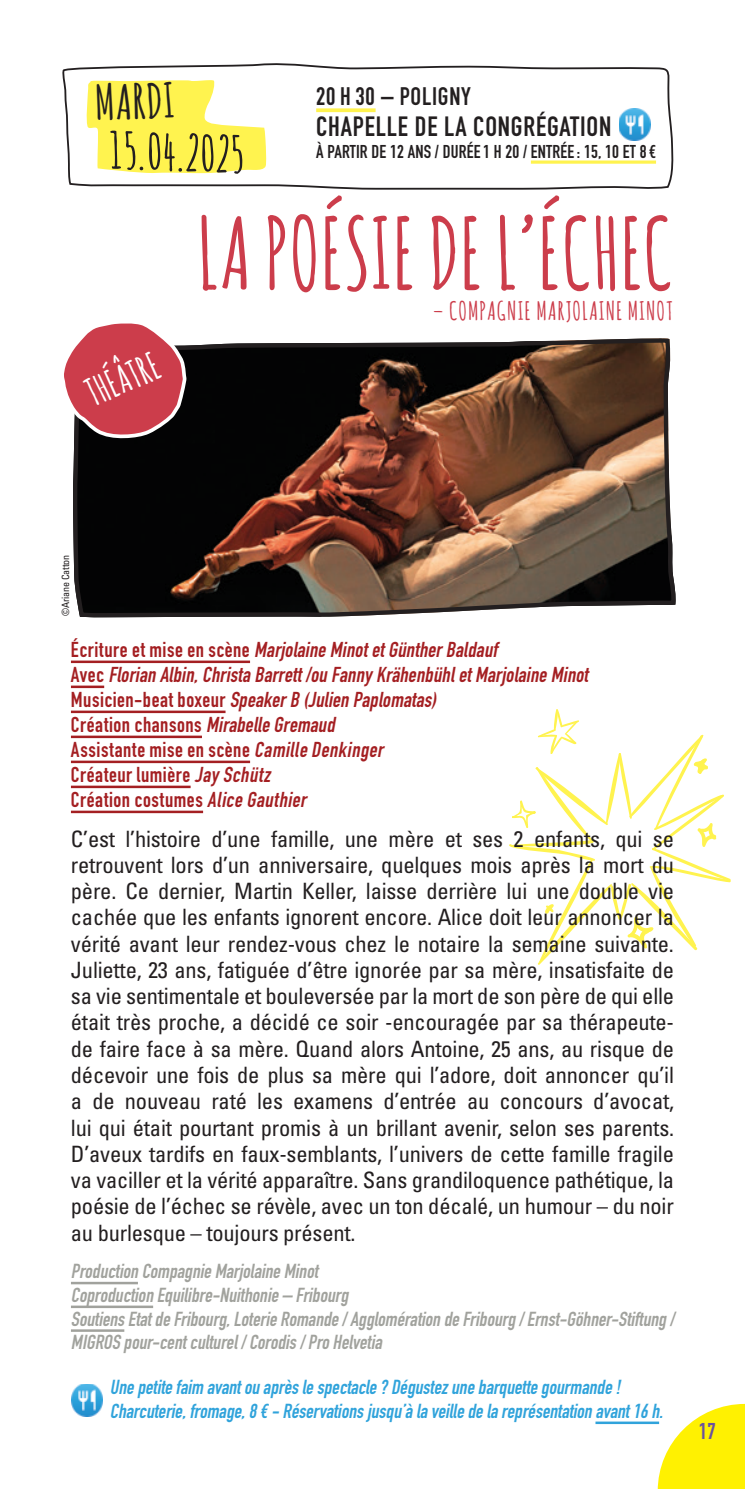
<style>
.page{position:relative;width:745px;height:1489px;background:#fff}
.page>*{position:absolute;margin:0;border:0;box-sizing:border-box;transform-origin:0 0}
.t1{font:700 97.5px "Amatic SC";letter-spacing:.01em;color:#cc3d4b;scale:.91 1}
.t2{font:700 49.25px "Amatic SC";color:#231f20}
.t3{font:700 47.5px "Amatic SC";color:#231f20}
.t4{font:700 37.5px "Amatic SC";color:#fff}
.t5{font:27.5px "DIN Engschrift Std";letter-spacing:.03em;color:#231f20}
.t6{font:700 25px "Amatic SC";letter-spacing:.04em;color:#cc3d4b}
.t7{font:25px "DIN Engschrift Std";letter-spacing:.03em;color:#231f20}
.t8{font:condensed 22.5px/26.2px "Univers LT Std";letter-spacing:-.01em;color:#231f20;text-align:justify}
.t9{font:22.5px "DIN Engschrift Std";color:#6a51a0}
.t10{font:italic 21.25px/25px "DIN Engschrift Std";color:#a41f22}
.t11{font:italic 20px/23.8px "DIN Engschrift Std";color:#a1a29d}
.t12{font:italic 20px/23.8px "DIN Engschrift Std";color:#30a3db}
.t13{font:18.25px "DIN Engschrift Std";letter-spacing:.01em;color:#231f20}
.t14{font:condensed 10px "Univers LT Std";letter-spacing:-.01em;color:#231f20}
.s1{font-style:normal}
</style>
<div class="page">
<svg style="left:509px;top:709px;width:221px;height:256px"></svg>
<svg style="left:657px;top:1403px;width:87px;height:85px"></svg>
<hr style="left:71px;top:1281px;width:67px;height:3px;background:#a1a29d">
<hr style="left:71px;top:1305px;width:82px;height:2px;background:#a1a29d">
<hr style="left:71px;top:1329px;width:53px;height:2px;background:#a1a29d">
<hr style="left:71px;top:660px;width:179px;height:3px;background:#a41f22">
<hr style="left:71px;top:685px;width:33px;height:3px;background:#a41f22">
<hr style="left:71px;top:710px;width:154px;height:3px;background:#a41f22">
<hr style="left:71px;top:735px;width:131px;height:3px;background:#a41f22">
<hr style="left:71px;top:760px;width:179px;height:3px;background:#a41f22">
<hr style="left:71px;top:785px;width:119px;height:3px;background:#a41f22">
<hr style="left:71px;top:810px;width:132px;height:3px;background:#a41f22">
<img style="left:73px;top:148px;width:603px;height:470px">
<svg style="left:64px;top:314px;width:123px;height:130px"></svg>
<hr style="left:595px;top:1421px;width:63px;height:2px;background:#30a3db">
<img style="left:72px;top:1384px;width:31px;height:32px">
<svg style="left:62px;top:63px;width:611px;height:210px"></svg>
<h3 class="t3" style="left:94px;top:69px;width:81px;rotate:-2deg">MARDI</h3>
<h2 class="t2" style="left:109px;top:115px;width:137px;rotate:2deg">15.04.2025</h2>
<p class="t7" style="left:316px;top:82px;width:156px">20 H 30 – POLIGNY</p>
<p class="t5" style="left:316px;top:110px;width:296px">CHAPELLE DE LA CONGRÉGATION</p>
<p class="t13" style="left:316px;top:141px;width:341px">À PARTIR DE 12 ANS / DURÉE 1 H 20 / ENTRÉE : 15, 10 ET 8 €</p>
<h1 class="t1" style="left:198px;top:184px;width:523px">LA POÉSIE DE L’ÉCHEC</h1>
<p class="t6" style="left:432px;top:292px;width:241px">– COMPAGNIE MARJOLAINE MINOT</p>
<h3 class="t4" style="left:77px;top:370px;width:78px;rotate:-24deg">THÉÂTRE</h3>
<p class="t14" style="left:59px;top:616px;width:63px;rotate:-90deg">©Ariane Catton</p>
<p class="t10" style="left:71px;top:637px;width:522px"><span class="s1">É c r i t u r e e t m i s e e n s c è n e</span> Marjolaine MinotetGüntherBaldauf<br><span class="s1">A v e c</span> Florian Albin,Christa Barrett/ou Fanny KrähenbühletMarjolaine Minot <span class="s1">M u s i c i e n - b e a t b o x e u r</span> SpeakerB (Julien Paplomatas)<br><span class="s1">Création chansons</span> Mirabelle Gremaud<br><span class="s1">Assistante mise en scène</span> Camille Denkinger<br><span class="s1">Créateur lumière</span> Jay Schütz<br><span class="s1">Création costumes</span> Alice Gauthier</p>
<p class="t8" style="left:71px;top:825px;width:604px">C’est l’histoire d’une famille, une mère et ses 2 enfants, qui se retrouvent lors d’un anniversaire, quelques mois après la mort du père. Ce dernier, Martin Keller, laisse derrière lui une double vie cachée que les enfants ignorent encore. Alice doit leur annoncer la vérité avant leur rendez-vous chez le notaire la semaine suivante.<br>Juliette, 23 ans, fatiguée d’être ignorée par sa mère, insatisfaite de sa vie sentimentale et bouleversée par la mort de son père de qui elle était très proche, a décidé ce soir -encouragée par sa thérapeute&shy;de faire face à sa mère. Quand alors Antoine, 25 ans, au risque de décevoir une fois de plus sa mère qui l’adore, doit annoncer qu’il a de nouveau raté les examens d’entrée au concours d’avocat, lui qui était pourtant promis à un brillant avenir, selon ses parents.<br>D’aveux tardifs en faux-semblants, l’univers de cette famille fragile va vaciller et la vérité apparaître. Sans grandiloquence pathétique, la poésie de l’échec se révèle, avec un ton décalé, un humour – du noir au burlesque – toujours présent.</p>
<p class="t11" style="left:71px;top:1259px;width:608px">Production CompagnieMarjolaineMinot<br>Coproduction Equilibre-Nuithonie– Fribourg SoutiensEtatdeFribourg,LoterieRomande/Agglomération deFribourg /Ernst-Göhner-Stiftung / MIGROS pour-centculturel/Corodis/ProHelvetia</p>
<p class="t12" style="left:110px;top:1375px;width:558px">Unepetitefaim avantou aprèslespectacle?Dégustezunebarquettegourmande!<br>Charcuterie,fromage,8€- Réservationsjusqu’àlaveilledelareprésentation avant16h.</p>
<p class="t9" style="left:698px;top:1417px;width:18px">17</p>
</div>
